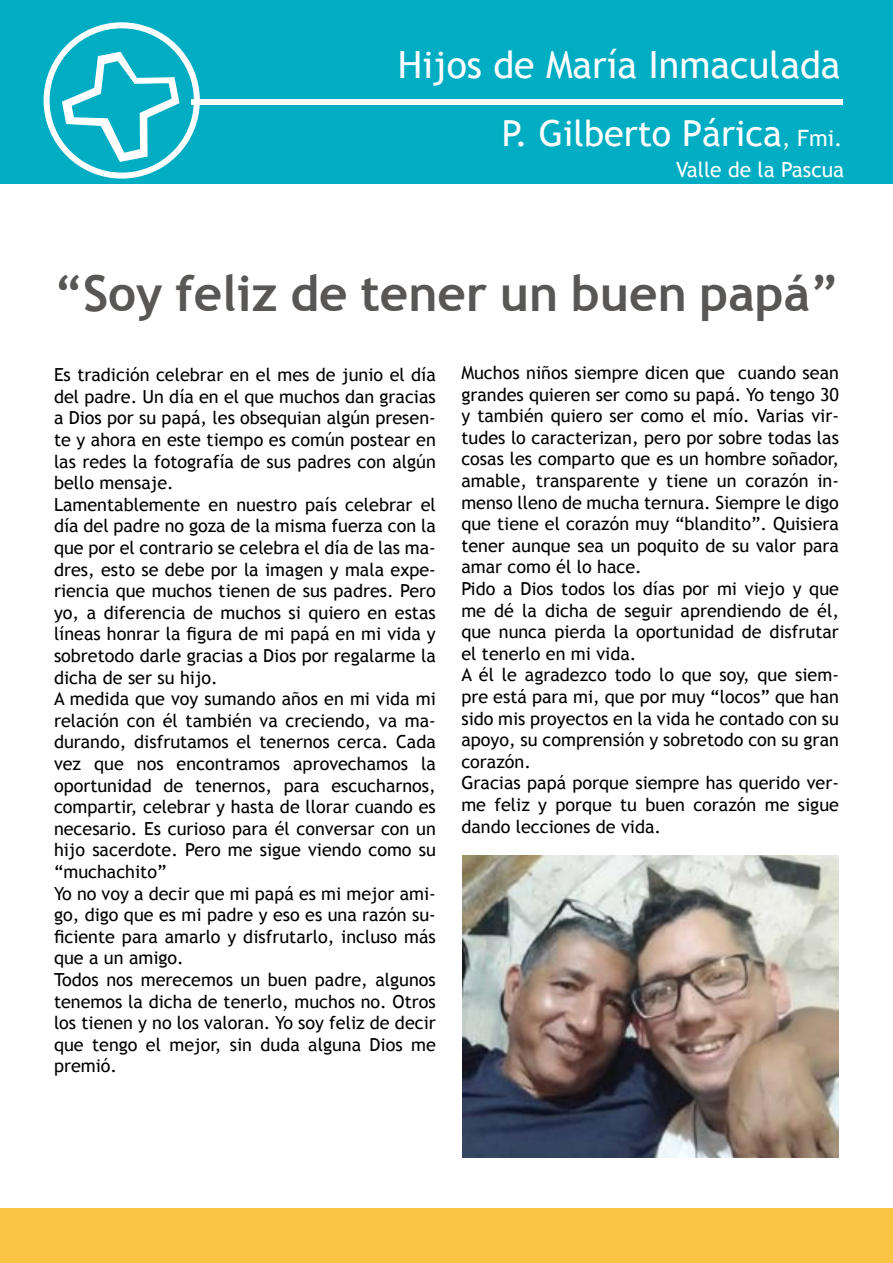
<style>
.page{position:relative;width:893px;height:1263px;background:#fff}
.page>*{position:absolute;margin:0;border:0;box-sizing:border-box;transform-origin:0 0}
.t1{font:700 49.5px "Trebuchet MS";color:#585756}
.t2{font:37.5px "Trebuchet MS";color:#fff}
.t3{font:36px "Trebuchet MS";color:#fff}
.t4{font:21px "Trebuchet MS";color:#fff}
.t5{font:18px/21.6px "Trebuchet MS";color:#000}
.s1{font-size:22.5px}
</style>
<div class="page">
<div style="left:0;top:0;width:893px;height:184px;background:#00adc2"></div>
<svg style="left:62px;top:52px;width:117px;height:110px"></svg>
<div style="left:44px;top:22px;width:156px;height:157px;border:6px solid #fff;border-radius:50%"></div>
<div style="left:191px;top:99px;width:652px;height:5px;background:#fff"></div>
<div style="left:0;top:1209px;width:893px;height:54px;background:#f9c542"></div>
<img style="left:462px;top:856px;width:377px;height:302px">
<h2 class="t2" style="left:398px;top:43px;width:444px">Hijos de María Inmaculada</h2>
<h3 class="t3" style="left:502px;top:112px;width:342px">P. Gilberto Párica<span class="s1">, Fmi.</span></h3>
<p class="t4" style="left:676px;top:157px;width:170px">Valle de la Pascua</p>
<h1 class="t1" style="left:54px;top:262px;width:787px">“Soy feliz de tener un buen papá”</h1>
<p class="t5" style="left:54px;top:364px;width:383px">Es tradición celebrar en el mes de junio el día del padre. Un día en el que muchos dan gracias a Dios por su papá, les obsequian algún presen&shy;te y ahora en este tiempo es común postear en las redes la fotografía de sus padres con algún bello mensaje.<br>Lamentablemente en nuestro país celebrar el día del padre no goza de la misma fuerza con la que por el contrario se celebra el día de las ma&shy;dres, esto se debe por la imagen y mala expe&shy;riencia que muchos tienen de sus padres. Pero yo, a diferencia de muchos si quiero en estas líneas honrar la figura de mi papá en mi vida y sobretodo darle gracias a Dios por regalarme la dicha de ser su hijo.<br>A medida que voy sumando años en mi vida mi relación con él también va creciendo, va ma&shy;durando, disfrutamos el tenernos cerca. Cada vez que nos encontramos aprovechamos la oportunidad de tenernos, para escucharnos, compartir, celebrar y hasta de llorar cuando es necesario. Es curioso para él conversar con un hijo sacerdote. Pero me sigue viendo como su “muchachito”<br>Yo no voy a decir que mi papá es mi mejor ami&shy;go, digo que es mi padre y eso es una razón su&shy;ficiente para amarlo y disfrutarlo, incluso más que a un amigo.<br>Todos nos merecemos un buen padre, algunos tenemos la dicha de tenerlo, muchos no. Otros los tienen y no los valoran. Yo soy feliz de decir que tengo el mejor, sin duda alguna Dios me premió.</p>
<p class="t5" style="left:461px;top:362px;width:379px">Muchos niños siempre dicen que cuando sean grandes quieren ser como su papá. Yo tengo 30 y también quiero ser como el mío. Varias vir&shy;tudes lo caracterizan, pero por sobre todas las cosas les comparto que es un hombre soñador, amable, transparente y tiene un corazón in&shy;menso lleno de mucha ternura. Siempre le digo que tiene el corazón muy “blandito”. Quisiera tener aunque sea un poquito de su valor para amar como él lo hace.<br>Pido a Dios todos los días por mi viejo y que me dé la dicha de seguir aprendiendo de él, que nunca pierda la oportunidad de disfrutar el tenerlo en mi vida.<br>A él le agradezco todo lo que soy, que siem&shy;pre está para mi, que por muy “locos” que han sido mis proyectos en la vida he contado con su apoyo, su comprensión y sobretodo con su gran corazón.<br>Gracias papá porque siempre has querido ver&shy;me feliz y porque tu buen corazón me sigue dando lecciones de vida.</p>
</div>
